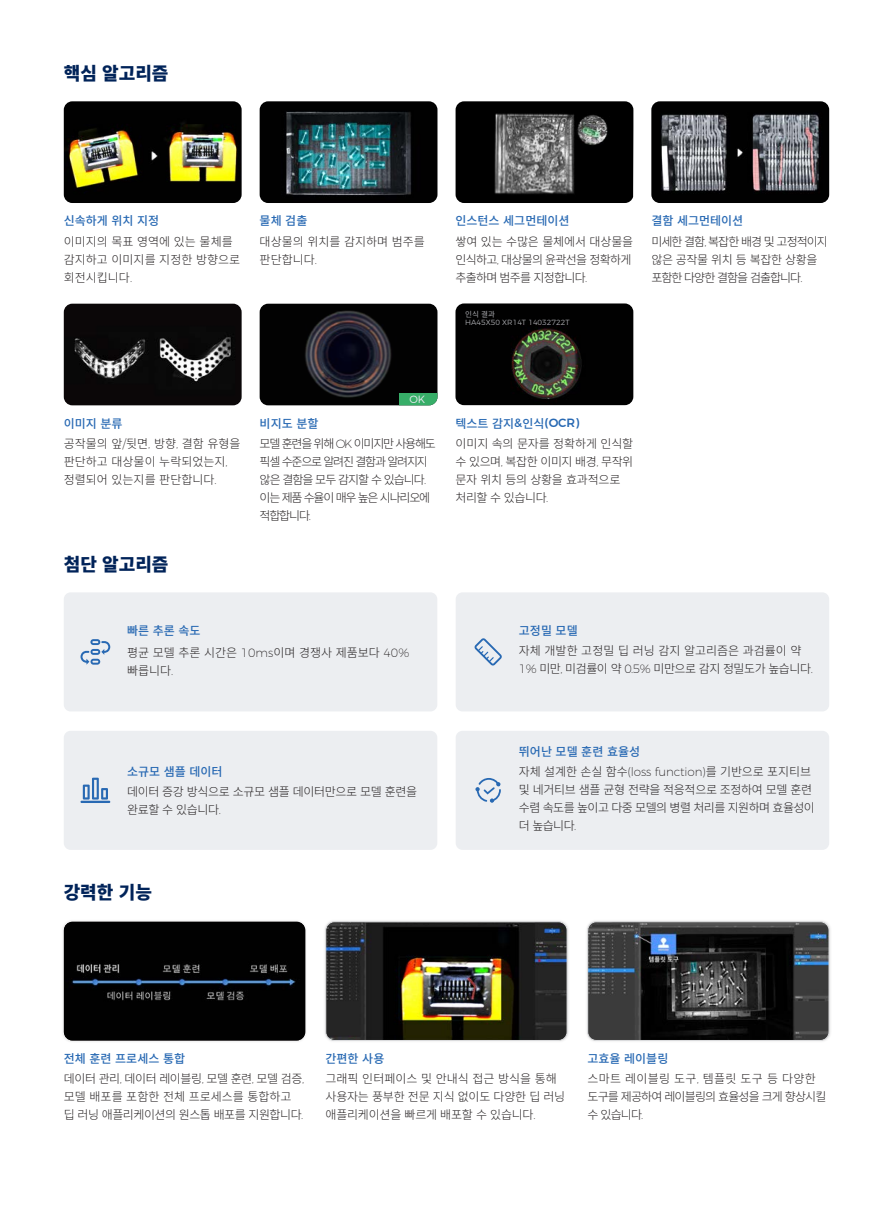
<style>
.page{position:relative;width:893px;height:1212px;background:#fff}
.page>*{position:absolute;margin:0;border:0;box-sizing:border-box;transform-origin:0 0}
.t1{font:900 18px "Noto Sans CJ Ksc";color:#002359}
.t2{font:300 12px/18px "Noto Sans CJ Ksc";letter-spacing:-.03em;color:#231f20}
.t3{font:300 12px/18px "Noto Sans CJ Ksc";color:#231f20}
.t4{font:500 12px "Noto Sans CJ Ksc";color:#2869b3}
.t5{font:300 12px/18px "Noto Sans CJ Ksc";letter-spacing:-.1em;color:#231f20}
.t6{font:300 12px/18px "Noto Sans CJ Ksc";letter-spacing:-.07em;color:#231f20}
.t7{font:300 12px/18px "Noto Sans CJ Ksc";letter-spacing:-.08em;color:#231f20}
.t8{font:300 12px/18px "Noto Sans CJ Ksc";letter-spacing:-.06em;color:#231f20}
.t9{font:300 10.5px "Montserrat";color:#eaebf1}
.段落样式1{font:300 7.5px "Montserrat";color:#a8a9ad}
.段落样式1-2{font:7.5px "Noto Sans CJ Ksc";color:#a8a9ad}
.s1{font-family:"Montserrat";font-weight:200}
.s2{font-family:"Montserrat"}
</style>
<div class="page">
<div style="left:456px;top:592px;width:373px;height:119px;background:#eceef1;border-radius:7px"></div>
<div style="left:64px;top:592px;width:373px;height:119px;background:#eceef1;border-radius:7px"></div>
<div style="left:64px;top:731px;width:373px;height:119px;background:#eceef1;border-radius:7px"></div>
<div style="left:323px;top:919px;width:247px;height:124px;background:#231f20;opacity:.13"></div>
<img style="left:326px;top:922px;width:241px;height:118px">
<div style="left:326px;top:921px;width:241px;height:120px;border:1px solid #dcdddf;border-radius:9px"></div>
<div style="left:61px;top:919px;width:247px;height:124px;background:#231f20;opacity:.13"></div>
<img style="left:64px;top:922px;width:241px;height:118px">
<div style="left:585px;top:919px;width:247px;height:124px;background:#231f20;opacity:.13"></div>
<img style="left:588px;top:922px;width:241px;height:118px">
<div style="left:587px;top:921px;width:242px;height:120px;border:1px solid #dcdddf;border-radius:9px"></div>
<img style="left:456px;top:101px;width:177px;height:102px">
<img style="left:64px;top:101px;width:178px;height:102px">
<img style="left:260px;top:101px;width:177px;height:102px">
<img style="left:651px;top:101px;width:178px;height:102px">
<img style="left:64px;top:304px;width:178px;height:101px">
<img style="left:260px;top:304px;width:177px;height:101px">
<div style="left:399px;top:393px;width:38px;height:12px;background:#37ae68"></div>
<img style="left:455px;top:303px;width:178px;height:102px">
<div style="left:456px;top:731px;width:373px;height:119px;background:#eceef1;border-radius:7px"></div>
<svg style="left:81px;top:639px;width:29px;height:26px"></svg>
<svg style="left:81px;top:778px;width:29px;height:25px"></svg>
<svg style="left:474px;top:638px;width:28px;height:27px"></svg>
<svg style="left:475px;top:778px;width:26px;height:25px"></svg>
<p class="t1" style="left:64px;top:63px;width:106px">핵심 알고리즘</p>
<p class="t4" style="left:64px;top:214px;width:97px">신속하게 위치 지정</p>
<p class="t3" style="left:64px;top:233px;width:178px">이미지의 목표 영역에 있는 물체를 감지하고 이미지를 지정한 방향으로 회전시킵니다<span class="s1">.</span></p>
<p class="t4" style="left:260px;top:214px;width:49px">물체 검출</p>
<p class="t3" style="left:260px;top:233px;width:167px">대상물의 위치를 감지하며 범주를 판단합니다<span class="s1">.</span></p>
<p class="t4" style="left:455px;top:214px;width:115px">인스턴스 세그먼테이션</p>
<p class="t8" style="left:455px;top:233px;width:179px">쌓여 있는 수많은 물체에서 대상물을 인식하고<span class="s1">,</span> 대상물의 윤곽선을 정확하게 추출하며 범주를 지정합니다<span class="s1">.</span></p>
<p class="段落样式1-2" style="left:465px;top:310px;width:31px">인식 결과</p>
<p class="段落样式1" style="left:465px;top:317px;width:106px">HA45X50 XR14T 14032722T</p>
<p class="t4" style="left:651px;top:214px;width:93px">결함 세그먼테이션</p>
<p class="t7" style="left:651px;top:233px;width:178px">미세한 결함<span class="s1">,</span> 복잡한 배경 및 고정적이지 않은 공작물 위치 등 복잡한 상황을 포함한 다양한 결함을 검출합니다<span class="s1">.</span></p>
<p class="t9" style="left:409px;top:391px;width:17px">OK</p>
<p class="t4" style="left:64px;top:416px;width:60px">이미지 분류</p>
<p class="t4" style="left:260px;top:416px;width:60px">비지도 분할</p>
<p class="t3" style="left:64px;top:435px;width:178px">공작물의 앞<span class="s1">/</span>뒷면<span class="s1">,</span> 방향<span class="s1">,</span> 결함 유형을 판단하고 대상물이 누락되었는지<span class="s1">, </span>정렬되어 있는지를 판단합니다<span class="s1">.</span></p>
<p class="t5" style="left:260px;top:435px;width:178px">모델 훈련을 위해 <span class="s1">OK</span> 이미지만 사용해도 픽셀 수준으로 알려진 결함과 알려지지 않은 결함을 모두 감지할 수 있습니다<span class="s1">. </span>이는 제품 수율이 매우 높은 시나리오에 적합합니다<span class="s1">.</span></p>
<p class="t1" style="left:64px;top:554px;width:106px">첨단 알고리즘</p>
<p class="t4" style="left:455px;top:416px;width:125px">텍스트 감지<span class="s2">&amp;</span>인식<span class="s2">(OCR)</span></p>
<p class="t2" style="left:455px;top:435px;width:179px">이미지 속의 문자를 정확하게 인식할 수 있으며<span class="s1">,</span> 복잡한 이미지 배경<span class="s1">,</span> 무작위 문자 위치 등의 상황을 효과적으로 처리할 수 있습니다<span class="s1">.</span></p>
<p class="t4" style="left:127px;top:624px;width:75px">빠른 추론 속도</p>
<p class="t3" style="left:127px;top:644px;width:284px">평균 모델 추론 시간은 <span class="s1">10ms</span>이며 경쟁사 제품보다 <span class="s1">40% </span>빠릅니다<span class="s1">.</span></p>
<p class="t4" style="left:519px;top:624px;width:60px">고정밀 모델</p>
<p class="t2" style="left:519px;top:642px;width:295px">자체 개발한 고정밀 딥 러닝 감지 알고리즘은 과검률이 약<br><span class="s1">1%</span> 미만<span class="s1">,</span> 미검률이 약 <span class="s1">0.5%</span> 미만으로 감지 정밀도가 높습니다<span class="s1">.</span></p>
<p class="t4" style="left:127px;top:764px;width:97px">소규모 샘플 데이터</p>
<p class="t2" style="left:127px;top:783px;width:292px">데이터 증강 방식으로 소규모 샘플 데이터만으로 모델 훈련을 완료할 수 있습니다<span class="s1">.</span></p>
<p class="t1" style="left:64px;top:882px;width:90px">강력한 기능</p>
<p class="t4" style="left:519px;top:745px;width:123px">뛰어난 모델 훈련 효율성</p>
<p class="t2" style="left:519px;top:763px;width:298px">자체 설계한 손실 함수<span class="s1">(loss function)</span>를 기반으로 포지티브 및 네거티브 샘플 균형 전략을 적응적으로 조정하여 모델 훈련 수렴 속도를 높이고 다중 모델의 병렬 처리를 지원하며 효율성이 더 높습니다<span class="s1">.</span></p>
<p class="t4" style="left:64px;top:1052px;width:123px">전체 훈련 프로세스 통합</p>
<p class="t2" style="left:64px;top:1070px;width:242px">데이터 관리<span class="s1">,</span> 데이터 레이블링<span class="s1">,</span> 모델 훈련<span class="s1">,</span> 모델 검증<span class="s1">, </span>모델 배포를 포함한 전체 프로세스를 통합하고 딥 러닝 애플리케이션의 원스톱 배포를 지원합니다<span class="s1">.</span></p>
<p class="t4" style="left:326px;top:1052px;width:60px">간편한 사용</p>
<p class="t2" style="left:326px;top:1070px;width:241px">그래픽 인터페이스 및 안내식 접근 방식을 통해 사용자는 풍부한 전문 지식 없이도 다양한 딥 러닝 애플리케이션을 빠르게 배포할 수 있습니다<span class="s1">.</span></p>
<p class="t4" style="left:587px;top:1052px;width:82px">고효율 레이블링</p>
<p class="t6" style="left:587px;top:1070px;width:241px">스마트 레이블링 도구<span class="s1">,</span> 템플릿 도구 등 다양한 도구를 제공하여 레이블링의 효율성을 크게 향상시킬 수 있습니다<span class="s1">.</span></p>
</div>
